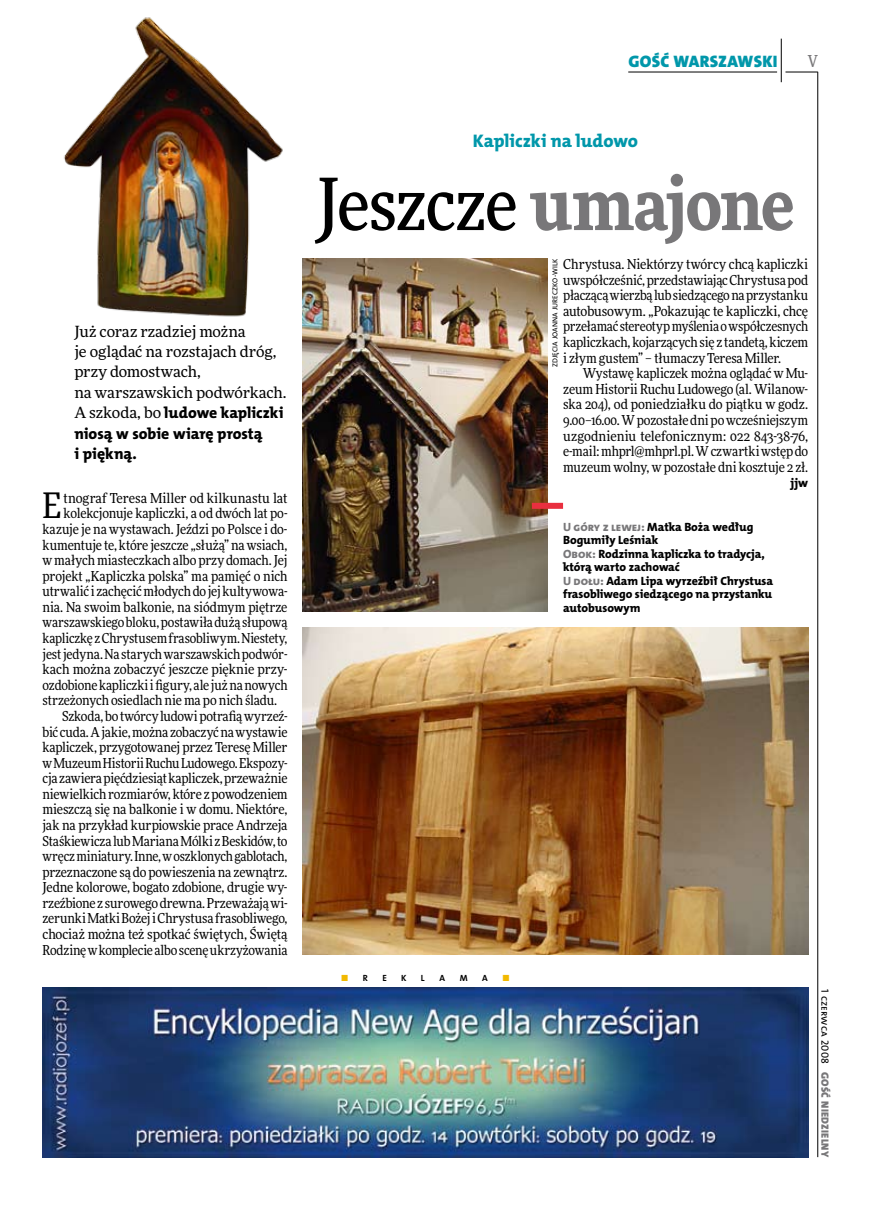
<style>
.page{position:relative;width:872px;height:1221px;background:#fff}
.page>*{position:absolute;margin:0;border:0;box-sizing:border-box;transform-origin:0 0}
.t1{font:500 72px "Freeday Narrow";letter-spacing:-.02em;color:#000}
.t2{font:35.25px "Freeday Narrow News";color:#000}
.t3{font:18.3px "The Mix HP8 Ex Bld";color:#0097aa}
.t4{font:16.65px "The Mix HP9 Blk";letter-spacing:.02em;color:#0097aa}
.t5{font:500 16.5px "Freeday Narrow";color:#787779;scale:.9 1}
.t6{font:15.75px/20.4px "The Mix HP8 Ex Bld";letter-spacing:.005em;color:#000}
.t7{font:15.45px/20.4px "Freeday News";letter-spacing:-.01em;color:#000}
.t8{font:13.8px/15.6px "Freeday Narrow News";letter-spacing:-.01em;color:#000;text-align:justify}
.t9{font:12.45px "The Mix HP8 Ex Bld";color:#000}
.t10{font:12px/13.5px "The Mix HP8 Ex Bld";letter-spacing:-.005em;color:#000}
.t11{font:10.5px "The Mix HP9 Blk";letter-spacing:.025em;color:#787779}
.t12{font:10.5px "The Mix HP5 Plain";letter-spacing:.01em;color:#000}
.t13{font:9px "The Mix HP7 Bld";color:#000}
.t14{font:9px "The Mix HP7 Bld";color:#f2b900}
.t15{font:7.2px "The Mix HP5 Plain";letter-spacing:.015em;color:#000}
.s1{font-family:"Freeday News";font-size:15.45px}
.s2{font-weight:900;color:#787779}
.s3{color:#787779}
.s4{color:#000}
</style>
<div class="page">
<hr style="left:817px;top:72px;width:1px;height:1084px;background:#000">
<hr style="left:781px;top:39px;width:1px;height:43px;background:#000">
<hr style="left:785px;top:72px;width:32px;height:1px;background:#000">
<hr style="left:628px;top:72px;width:149px;height:1px;background:#000">
<img style="left:303px;top:627px;width:505px;height:327px">
<img style="left:64px;top:17px;width:219px;height:300px">
<img style="left:303px;top:259px;width:245px;height:353px">
<img style="left:43px;top:987px;width:765px;height:169px">
<div style="left:532px;top:503px;width:31px;height:6px;background:#e92f3f"></div>
<p class="t7" style="left:74px;top:321px;width:213px">Już coraz rzadziej można<br>je oglądać na rozstajach dróg, przy domostwach,<br>na warszawskich podwórkach.</p>
<p class="t6" style="left:74px;top:403px;width:210px"><span class="s1">A szkoda, bo</span> ludowe kapliczki niosą w sobie wiarę prostą<br>i piękną.</p>
<h2 class="t2" style="left:43px;top:484px;width:21px">E</h2>
<p class="t8" style="left:64px;top:490px;width:225px">tnograf Teresa Miller od kilkunastu lat</p>
<p class="t8" style="left:64px;top:505px;width:225px">kolekcjonuje kapliczki, a od dwóch lat po-</p>
<p class="t8" style="left:43px;top:521px;width:246px">kazuje je na wystawach. Jeździ po Polsce i do-</p>
<p class="t8" style="left:42px;top:536px;width:246px">kumentuje te, które jeszcze „służą” na wsiach,</p>
<p class="t8" style="left:42px;top:552px;width:246px">wmałych miasteczkach albo przy domach. Jej</p>
<p class="t8" style="left:43px;top:568px;width:246px">projekt „Kapliczka polska” ma pamięć o nich</p>
<p class="t8" style="left:43px;top:583px;width:246px">utrwalić i zachęcić młodych do jej kultywowa-</p>
<p class="t8" style="left:43px;top:599px;width:246px">nia. Na swoim balkonie, na siódmym piętrze</p>
<p class="t8" style="left:43px;top:614px;width:246px">warszawskiego bloku, postawiła dużą słupową</p>
<p class="t8" style="left:43px;top:630px;width:246px">kapliczkę zChrystusem frasobliwym. Niestety,</p>
<p class="t8" style="left:43px;top:645px;width:246px">jest jedyna. Na starych warszawskich podwór-</p>
<p class="t8" style="left:43px;top:661px;width:246px">kach można zobaczyć jeszcze pięknie przy-</p>
<p class="t8" style="left:43px;top:677px;width:246px">ozdobione kapliczki ifigury, ale już na nowych</p>
<p class="t8" style="left:43px;top:692px;width:236px">strzeżonych osiedlach nie ma po nich śladu.</p>
<p class="t8" style="left:62px;top:708px;width:227px">Szkoda, bo twórcy ludowi potrafią wyrzeź-</p>
<p class="t8" style="left:43px;top:723px;width:246px">bić cuda. Ajakie, można zobaczyć na wystawie</p>
<p class="t8" style="left:43px;top:739px;width:246px">kapliczek, przygotowanej przez Teresę Miller</p>
<p class="t8" style="left:43px;top:754px;width:246px">wMuzeum Historii Ruchu Ludowego. Ekspozy-</p>
<p class="t8" style="left:43px;top:770px;width:246px">cja zawiera pięćdziesiąt kapliczek, przeważnie</p>
<p class="t8" style="left:43px;top:786px;width:246px">niewielkich rozmiarów, które z powodzeniem</p>
<p class="t8" style="left:43px;top:801px;width:246px">mieszczą się na balkonie i w domu. Niektóre,</p>
<p class="t8" style="left:43px;top:817px;width:246px">jak na przykład kurpiowskie prace Andrzeja</p>
<p class="t8" style="left:43px;top:832px;width:246px">Staśkiewicza lub Mariana Mólki zBeskidów, to</p>
<p class="t8" style="left:43px;top:848px;width:246px">wręcz miniatury. Inne, woszklonych gablotach,</p>
<p class="t8" style="left:43px;top:863px;width:246px">przeznaczone są do powieszenia na zewnątrz.</p>
<p class="t8" style="left:43px;top:879px;width:246px">Jedne kolorowe, bogato zdobione, drugie wy-</p>
<p class="t8" style="left:43px;top:895px;width:246px">rzeźbione z surowego drewna. Przeważają wi-</p>
<p class="t8" style="left:43px;top:910px;width:246px">zerunki Matki Bożej iChrystusa frasobliwego,</p>
<p class="t8" style="left:43px;top:926px;width:246px">chociaż można też spotkać świętych, Świętą</p>
<p class="t8" style="left:43px;top:941px;width:246px">Rodzinę wkomplecie albo scenę ukrzyżowania</p>
<p class="t4" style="left:628px;top:50px;width:151px">GOŚĆ WARSZAWSKI</p>
<p class="t5" style="left:807px;top:50px;width:13px">V</p>
<h3 class="t3" style="left:473px;top:129px;width:167px">Kapliczki na ludowo</h3>
<h1 class="t1" style="left:316px;top:159px;width:479px">Jeszcze <span class="s2">umajone</span></h1>
<p class="t8" style="left:563px;top:256px;width:246px">Chrystusa. Niektórzy twórcy chcą kapliczki uwspółcześnić, przedstawiając Chrystusa pod płaczącą wierzbą lub siedzącego na przystanku autobusowym. „Pokazując te kapliczki, chcę przełamać stereotyp myślenia owspółczesnych kapliczkach, kojarzących się z tandetą, kiczem i złym gustem” – tłumaczy Teresa Miller.</p>
<p class="t8" style="left:563px;top:365px;width:246px;text-indent:20px">Wystawę kapliczek można oglądać w Mu&shy;zeum Historii Ruchu Ludowego (al. Wilanow&shy;ska 204), od poniedziałku do piątku w godz.<br>9.00–16.00. Wpozostałe dni po wcześniejszym uzgodnieniu telefonicznym: 022 843-38-76, e-mail: mhprl@mhprl.pl. Wczwartki wstęp do muzeum wolny, w pozostałe dni kosztuje 2 zł.</p>
<p class="t9" style="left:790px;top:475px;width:19px">jjw</p>
<p class="t15" style="left:550px;top:367px;width:109px;rotate:-90deg">Zdj ęcia Joanna Jureczko-Wi lk</p>
<p class="t10" style="left:563px;top:520px;width:212px"><span class="s3">U góry z lewej:</span> Matka Boża według<br>Bogumiły Leśniak<br><span class="s3">Obok:</span> Rodzinna kapliczka to tradycja, którą warto zachować<br><span class="s3">U dołu:</span> Adam Lipa wyrzeźbił Chrystusa frasobliwego siedzącego na przystanku autobusowym</p>
<p class="t14" style="left:341px;top:972px;width:28px">■ <span class="s4">R</span></p>
<p class="t13" style="left:382px;top:972px;width:6px">E</p>
<p class="t13" style="left:401px;top:972px;width:7px">K</p>
<p class="t13" style="left:421px;top:972px;width:5px">L</p>
<p class="t13" style="left:439px;top:972px;width:7px">A</p>
<p class="t13" style="left:460px;top:972px;width:9px">M</p>
<p class="t13" style="left:482px;top:972px;width:7px">A</p>
<p class="t14" style="left:502px;top:972px;width:9px">■</p>
<p class="t12" style="left:832px;top:989px;width:76px;rotate:90deg">1 czerwca 2008</p>
<p class="t11" style="left:832px;top:1071px;width:87px;rotate:90deg">GOŚĆ NIEDZIELNY</p>
</div>
